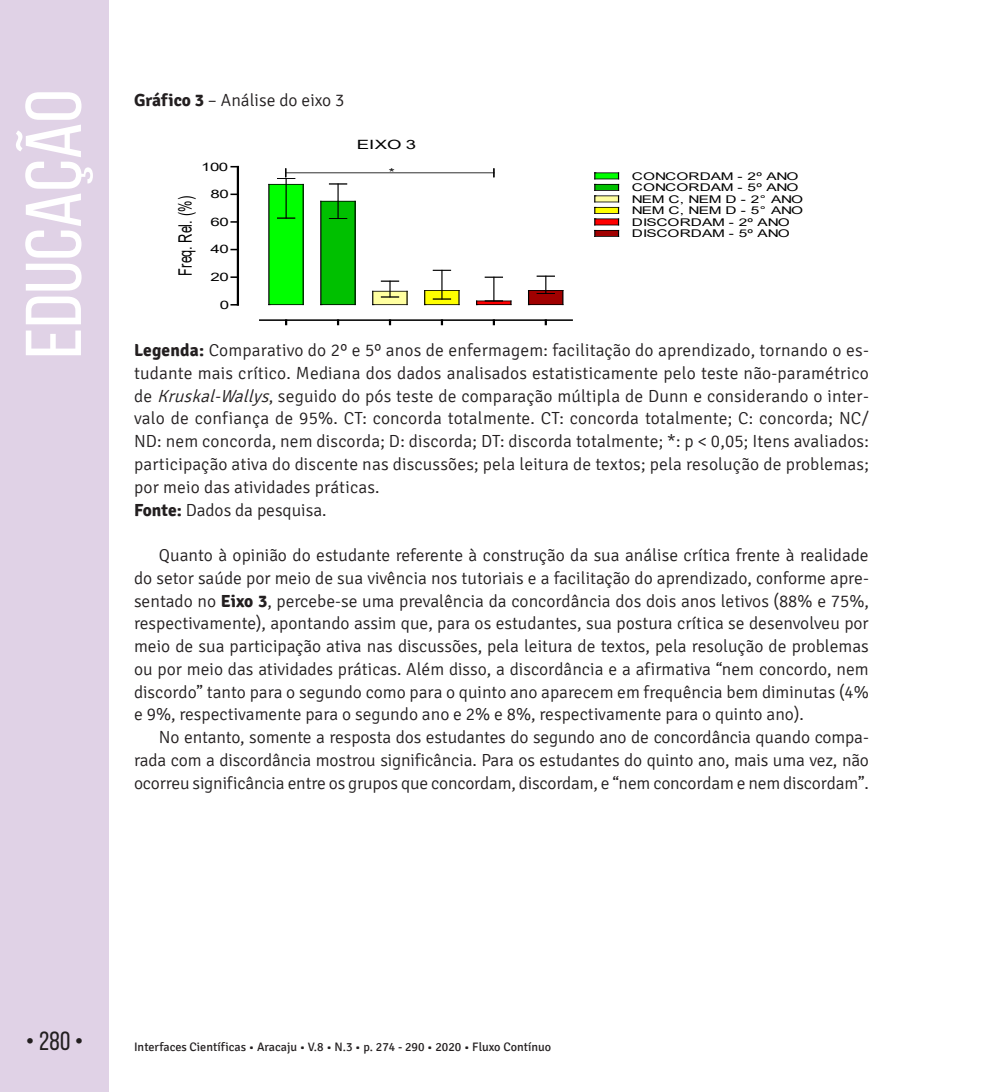
<style>
.page{position:relative;width:993px;height:1092px;background:#fff}
.page>*{position:absolute;margin:0;border:0;box-sizing:border-box;transform-origin:0 0}
.t1{font:78.75px "Bebas Neue";color:#fff;scale:1.09 1}
.t2{font:26.25px "Bebas Neue";color:#231f20}
.t3{font:18.55px "Arial";letter-spacing:-.02em;color:#000;scale:.69 1}
.TEXTO{font:300 17.5px/22.8px "Signika";color:#231f20;text-align:justify}
.t4{font:12.78px "Arial";color:#000;scale:1.45 1}
.t5{font:12.25px "Signika";color:#231f20}
.t6{font:11.55px "Arial";letter-spacing:-.03em;color:#000;scale:1.45 1}
.t7{font:10.67px/11.5px "Arial";letter-spacing:-.015em;color:#000;scale:1.45 1}
.t8{font:10.67px/11.5px "Arial";letter-spacing:-.045em;color:#000;scale:1.45 1}
.s1{font-weight:700}
.s2{font-style:italic}
</style>
<div class="page">
<div style="left:0;top:0;width:109px;height:1091px;background:#e0d2e6"></div>
<div style="left:269px;top:184px;width:34px;height:121px;background:#0f0"></div>
<hr style="left:268px;top:184px;width:1px;height:120px;background:#000">
<hr style="left:269px;top:184px;width:34px;height:1px;background:#000">
<hr style="left:302px;top:184px;width:1px;height:120px;background:#000">
<hr style="left:269px;top:304px;width:34px;height:1px;background:#000">
<hr style="left:285px;top:178px;width:1px;height:40px;background:#000">
<svg style="left:277px;top:218px;width:17px;height:1px"></svg>
<div style="left:321px;top:201px;width:34px;height:104px;background:#00c000"></div>
<hr style="left:320px;top:201px;width:1px;height:103px;background:#000">
<hr style="left:321px;top:201px;width:34px;height:1px;background:#000">
<hr style="left:354px;top:201px;width:1px;height:103px;background:#000">
<hr style="left:321px;top:304px;width:34px;height:1px;background:#000">
<svg style="left:329px;top:183px;width:17px;height:1px"></svg>
<hr style="left:337px;top:184px;width:1px;height:34px;background:#000">
<svg style="left:329px;top:218px;width:17px;height:1px"></svg>
<svg style="left:477px;top:301px;width:33px;height:3px"></svg>
<hr style="left:476px;top:300px;width:35px;height:1px;background:#000">
<hr style="left:476px;top:304px;width:35px;height:1px;background:#000">
<svg style="left:485px;top:277px;width:17px;height:24px"></svg>
<div style="left:528px;top:290px;width:35px;height:15px;background:#a00000"></div>
<svg style="left:528px;top:291px;width:1px;height:13px"></svg>
<hr style="left:528px;top:290px;width:34px;height:1px;background:#000">
<svg style="left:562px;top:290px;width:1px;height:14px"></svg>
<hr style="left:528px;top:304px;width:34px;height:1px;background:#000">
<svg style="left:537px;top:276px;width:17px;height:18px"></svg>
<div style="left:372px;top:291px;width:35px;height:14px;background:#ffffa0"></div>
<svg style="left:372px;top:292px;width:1px;height:12px"></svg>
<hr style="left:372px;top:291px;width:35px;height:1px;background:#000">
<svg style="left:406px;top:291px;width:1px;height:13px"></svg>
<hr style="left:372px;top:304px;width:35px;height:1px;background:#000">
<svg style="left:381px;top:281px;width:17px;height:16px"></svg>
<div style="left:424px;top:290px;width:35px;height:15px;background:#ff0"></div>
<svg style="left:424px;top:291px;width:1px;height:13px"></svg>
<hr style="left:424px;top:290px;width:35px;height:1px;background:#000">
<svg style="left:458px;top:290px;width:1px;height:14px"></svg>
<hr style="left:424px;top:304px;width:35px;height:1px;background:#000">
<svg style="left:433px;top:270px;width:17px;height:29px"></svg>
<hr style="left:260px;top:319px;width:311px;height:2px;background:#000">
<hr style="left:237px;top:167px;width:2px;height:138px;background:#000">
<svg style="left:231px;top:304px;width:7px;height:2px"></svg>
<svg style="left:231px;top:276px;width:6px;height:2px"></svg>
<svg style="left:231px;top:248px;width:6px;height:2px"></svg>
<svg style="left:231px;top:221px;width:6px;height:2px"></svg>
<svg style="left:231px;top:193px;width:6px;height:2px"></svg>
<svg style="left:231px;top:166px;width:7px;height:2px"></svg>
<svg style="left:594px;top:172px;width:25px;height:65px"></svg>
<hr style="left:286px;top:172px;width:207px;height:1px;background:#000">
<svg style="left:277px;top:169px;width:17px;height:10px"></svg>
<h1 class="t1" style="left:11px;top:358px;width:248px;rotate:-90deg">EDUCAÇÃO</h1>
<p class="TEXTO" style="left:134px;top:89px;width:212px"><span class="s1">Gráfico 3</span> – Análise do eixo 3</p>
<p class="t4" style="left:357px;top:136px;width:42px">EIXO 3</p>
<p class="t6" style="left:201px;top:158px;width:20px">100</p>
<p class="t7" style="left:388px;top:166px;width:6px">*</p>
<p class="t7" style="left:631px;top:170px;width:116px">CONCORDAM - 2º ANO<br>CONCORDAM - 5º ANO</p>
<p class="t7" style="left:631px;top:216px;width:110px">DISCORDAM - 2º ANO</p>
<p class="t6" style="left:210px;top:186px;width:14px">80</p>
<p class="t8" style="left:631px;top:193px;width:119px">NEM C, NEM D - 2° ANO<br>NEM C, NEM D - 5° ANO</p>
<p class="t3" style="left:172px;top:275px;width:117px;rotate:-90deg">Freq. Rel. (%)</p>
<p class="t6" style="left:210px;top:214px;width:14px">60</p>
<p class="t7" style="left:631px;top:228px;width:110px">DISCORDAM - 5º ANO</p>
<p class="t6" style="left:210px;top:241px;width:14px">40</p>
<p class="t6" style="left:210px;top:269px;width:14px">20</p>
<p class="t6" style="left:220px;top:296px;width:8px">0</p>
<p class="TEXTO" style="left:134px;top:339px;width:736px"><span class="s1">Legenda:</span> Comparativo do 2º e 5º anos de enfermagem: facilitação do aprendizado, tornando o es&shy;tudante mais crítico. Mediana dos dados analisados estatisticamente pelo teste não-paramétrico de <span class="s2">Kruskal-Wallys</span>, seguido do pós teste de comparação múltipla de Dunn e considerando o inter&shy;valo de confiança de 95%. CT: concorda totalmente. CT: concorda totalmente; C: concorda; NC/ ND: nem concorda, nem discorda; D: discorda; DT: discorda totalmente; *: p &lt; 0,05; Itens avaliados: participação ativa do discente nas discussões; pela leitura de textos; pela resolução de problemas; por meio das atividades práticas.</p>
<p class="TEXTO" style="left:134px;top:498px;width:194px"><span class="s1">Fonte:</span> Dados da pesquisa.</p>
<p class="TEXTO" style="left:134px;top:544px;width:736px;text-indent:25px">Quanto à opinião do estudante referente à construção da sua análise crítica frente à realidade do setor saúde por meio de sua vivência nos tutoriais e a facilitação do aprendizado, conforme apre&shy;sentado no <span class="s1">Eixo 3</span>, percebe-se uma prevalência da concordância dos dois anos letivos (88% e 75%, respectivamente), apontando assim que, para os estudantes, sua postura crítica se desenvolveu por meio de sua participação ativa nas discussões, pela leitura de textos, pela resolução de problemas ou por meio das atividades práticas. Além disso, a discordância e a afirmativa “nem concordo, nem discordo” tanto para o segundo como para o quinto ano aparecem em frequência bem diminutas (4% e 9%, respectivamente para o segundo ano e 2% e 8%, respectivamente para o quinto ano).</p>
<p class="TEXTO" style="left:134px;top:726px;width:736px;text-indent:25px">No entanto, somente a resposta dos estudantes do segundo ano de concordância quando compa&shy;rada com a discordância mostrou significância. Para os estudantes do quinto ano, mais uma vez, não ocorreu significância entre os grupos que concordam, discordam, e “nem concordam e nem discordam”.</p>
<h2 class="t2" style="left:26px;top:1026px;width:59px">• 280 •</h2>
<p class="t5" style="left:134px;top:1040px;width:418px">Interfaces Científicas • Aracaju • V.8 • N.3 • p. 274 - 290 • 2020 • Fluxo Contínuo</p>
</div>
